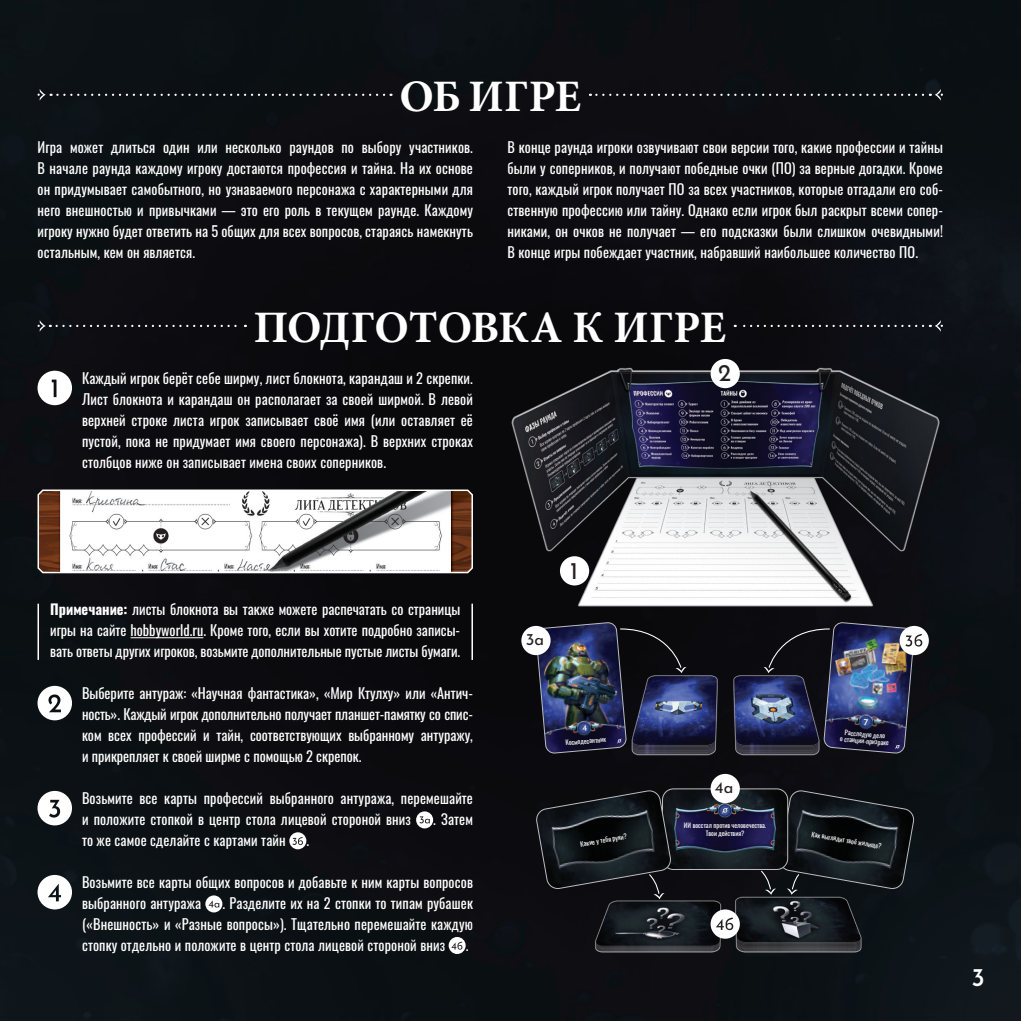
<style>
.page{position:relative;width:1021px;height:1021px;background:#fff}
.page>*{position:absolute;margin:0;border:0;box-sizing:border-box;transform-origin:0 0}
.z1{font:700 45px "Minion Pro";letter-spacing:-.005em;color:#fff}
.t1{font:500 25.5px "Josefin Sans";color:#fff}
.list{font:100 24px "Josefin Sans";color:#231f20}
.list-2{font:100 16.5px "Josefin Sans";color:#231f20}
.t2{font:14.25px/21px "Oswald";letter-spacing:.01em;color:#fff;text-align:justify}
.t3{font:6.6px/6.6px "Oswald";color:#fff;text-align:center}
.s1{font-weight:700}
</style>
<div class="page">
<div style="left:0;top:0;width:1020px;height:1020px;background:#0c0e12"></div>
<svg style="left:37px;top:89px;width:354px;height:12px;background:#171b1f"></svg>
<svg style="left:929px;top:89px;width:13px;height:12px"></svg>
<svg style="left:590px;top:94px;width:333px;height:2px"></svg>
<svg style="left:37px;top:320px;width:14px;height:12px"></svg>
<svg style="left:57px;top:325px;width:189px;height:2px"></svg>
<svg style="left:929px;top:320px;width:13px;height:12px"></svg>
<svg style="left:734px;top:325px;width:189px;height:2px"></svg>
<hr style="left:130px;top:637px;width:73px;height:1px;background:#fff">
<svg style="left:37px;top:371px;width:35px;height:34px"></svg>
<svg style="left:38px;top:686px;width:34px;height:34px"></svg>
<svg style="left:37px;top:791px;width:35px;height:34px"></svg>
<svg style="left:416px;top:811px;width:17px;height:17px"></svg>
<svg style="left:419px;top:816px;width:11px;height:7px"></svg>
<div style="left:289px;top:832px;width:17px;height:17px;background:#fff;border-radius:50%"></div>
<svg style="left:292px;top:837px;width:11px;height:8px"></svg>
<svg style="left:38px;top:874px;width:34px;height:35px"></svg>
<svg style="left:205px;top:895px;width:17px;height:17px"></svg>
<svg style="left:208px;top:900px;width:11px;height:7px"></svg>
<svg style="left:448px;top:937px;width:17px;height:17px"></svg>
<svg style="left:451px;top:941px;width:11px;height:8px"></svg>
<hr style="left:38px;top:603px;width:1px;height:57px;background:#fff">
<hr style="left:471px;top:603px;width:2px;height:57px;background:#fff">
<svg style="left:37px;top:488px;width:436px;height:86px"></svg>
<img style="left:497px;top:351px;width:456px;height:286px">
<img style="left:625px;top:664px;width:200px;height:101px">
<img style="left:580px;top:875px;width:293px;height:101px">
<img style="left:662px;top:788px;width:125px;height:79px">
<svg style="left:721px;top:806px;width:8px;height:8px"></svg>
<div style="left:662px;top:788px;width:126px;height:81px;border:1px solid #bcbdc0;border-radius:11px"></div>
<svg style="left:535px;top:790px;width:136px;height:109px;background:#161a1d"></svg>
<svg style="left:760px;top:789px;width:155px;height:105px;background:#171c21"></svg>
<div style="left:710px;top:359px;width:29px;height:29px;background:#fff;border-radius:50%"></div>
<div style="left:560px;top:556px;width:29px;height:29px;background:#fff;border-radius:50%"></div>
<div style="left:521px;top:626px;width:29px;height:29px;background:#fff;border-radius:50%"></div>
<div style="left:710px;top:774px;width:29px;height:29px;background:#fff;border-radius:50%"></div>
<div style="left:899px;top:626px;width:29px;height:29px;background:#fff;border-radius:50%"></div>
<div style="left:710px;top:909px;width:29px;height:29px;background:#fff;border-radius:50%"></div>
<svg style="left:716px;top:917px;width:17px;height:13px"></svg>
<img style="left:536px;top:622px;width:150px;height:131px">
<img style="left:763px;top:622px;width:159px;height:132px">
<p class="z1" style="left:399px;top:65px;width:183px">ОБ ИГРЕ</p>
<p class="t2" style="left:38px;top:135px;width:437px">Игра может длиться один или несколько раундов по выбору участников.<br>В начале раунда каждому игроку достаются профессия и тайна. На их основе он придумывает самобытного, но узнаваемого персонажа с характерными для него внешностью и привычками — это его роль в текущем раунде. Каждому игроку нужно будет ответить на 5 общих для всех вопросов, стараясь намекнуть остальным, кем он является.</p>
<p class="t2" style="left:507px;top:135px;width:437px">В конце раунда игроки озвучивают свои версии того, какие профессии и тайны были у соперников, и получают победные очки (ПО) за верные догадки. Кроме того, каждый игрок получает ПО за всех участников, которые отгадали его соб&shy;ственную профессию или тайну. Однако если игрок был раскрыт всеми сопер&shy;никами, он очков не получает — его подсказки были слишком очевидными!<br>В конце игры побеждает участник, набравший наибольшее количество ПО.</p>
<p class="z1" style="left:254px;top:296px;width:473px">ПОДГОТОВКА К ИГРЕ</p>
<p class="t2" style="left:82px;top:366px;width:392px">Каждый игрок берёт себе ширму, лист блокнота, карандаш и 2 скрепки.<br>Лист блокнота и карандаш он располагает за своей ширмой. В левой верхней строке листа игрок записывает своё имя (или оставляет её пустой, пока не придумает имя своего персонажа). В верхних строках столбцов ниже он записывает имена своих соперников.</p>
<p class="list" style="left:718px;top:355px;width:15px">2</p>
<p class="t2" style="left:50px;top:597px;width:411px"><span class="s1">Примечание:</span> листы блокнота вы также можете распечатать со страницы игры на сайте hobbyworld.ru. Кроме того, если вы хотите подробно записы&shy;вать ответы других игроков, возьмите дополнительные пустые листы бумаги.</p>
<p class="t2" style="left:82px;top:681px;width:392px">Выберите антураж: «Научная фантастика», «Мир Ктулху» или «Антич&shy;ность». Каждый игрок дополнительно получает планшет-памятку со спис&shy;ком всех профессий и тайн, соответствующих выбранному антуражу, и прикрепляет к своей ширме с помощью 2 скрепок.</p>
<p class="t2" style="left:82px;top:786px;width:392px">Возьмите все карты профессий выбранного антуража, перемешайте и положите стопкой в центр стола лицевой стороной вниз</p>
<p class="t2" style="left:433px;top:807px;width:41px">. Затем</p>
<p class="t2" style="left:82px;top:828px;width:205px">то же самое сделайте с картами тайн</p>
<p class="t2" style="left:306px;top:828px;width:4px">.</p>
<p class="t2" style="left:82px;top:870px;width:392px">Возьмите все карты общих вопросов и добавьте к ним карты вопросов выбранного антуража</p>
<p class="t2" style="left:82px;top:891px;width:392px;text-indent:140px">. Разделите их на 2 стопки то типам рубашек («Внешность» и «Разные вопросы»). Тщательно перемешайте каждую стопку отдельно и положите в центр стола лицевой стороной вниз</p>
<p class="t2" style="left:466px;top:933px;width:4px">.</p>
<p class="list-2" style="left:525px;top:627px;width:20px">3a</p>
<p class="list" style="left:570px;top:552px;width:9px">1</p>
<p class="t3" style="left:565px;top:738px;width:42px;rotate:-5deg">Космодесантник</p>
<p class="t3" style="left:840px;top:728px;width:51px;rotate:5deg">Расследую дело<br>о станции-призраке</p>
<p class="t3" style="left:579px;top:840px;width:49px;rotate:-10deg">Какие у тебя руки?</p>
<p class="list-2" style="left:714px;top:775px;width:20px">4a</p>
<p class="t3" style="left:684px;top:821px;width:84px;line-height:7.6px">ИИ восстал против человечества.<br>Твои действия?</p>
<p class="t3" style="left:812px;top:830px;width:72px;rotate:10deg">Как выглядит твоё жилище?</p>
<h2 class="t1" style="left:971px;top:958px;width:15px">3</h2>
</div>
